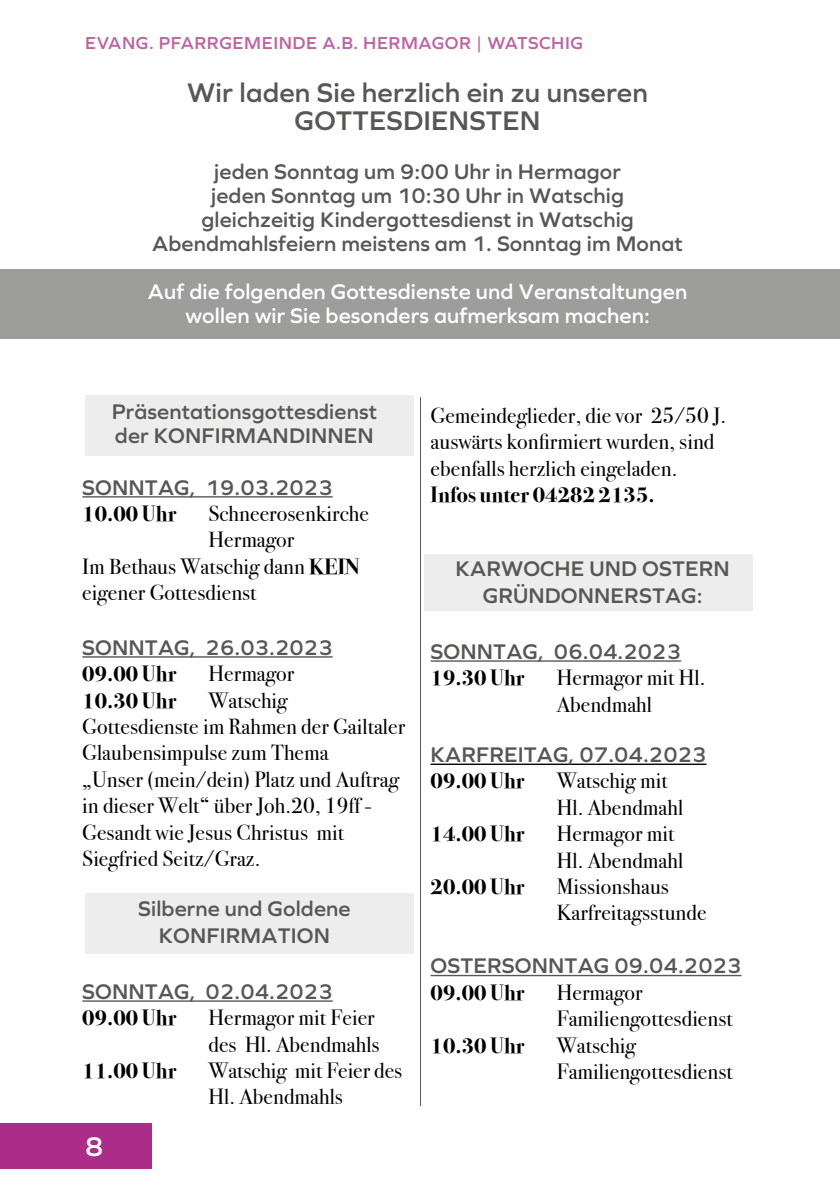
<style>
.page{position:relative;width:840px;height:1191px;background:#fff}
.page>*{position:absolute;margin:0;border:0;box-sizing:border-box;transform-origin:0 0}
.t1{font:600 28px/28px "Graphie";letter-spacing:.005em;color:#575756;text-align:center}
.t2{font:600 28px "Graphie";color:#fff}
.t3{font:22px/26.4px "Bodoni Svty Two ITCTT";letter-spacing:.005em;color:#000}
.t4{font:600 22px/24px "Graphie";letter-spacing:.005em;color:#575756;text-align:center}
.t5{font:700 22px "Bodoni Svty Two ITCTT";letter-spacing:.005em;color:#000}
.t6{font:600 22px/24px "Graphie";letter-spacing:.005em;color:#fff;text-align:center}
.t7{font:600 18px "Graphie";letter-spacing:.03em;color:#bc65a4}
.s1{font-weight:700}
</style>
<div class="page">
<hr style="left:420px;top:99px;width:1px;height:1007px;background:#575756">
<div style="left:0;top:1123px;width:152px;height:45px;background:#ab2d88"></div>
<div style="left:416px;top:334px;width:8px;height:63px;background:#fff"></div>
<div style="left:85px;top:395px;width:328px;height:61px;background:#ededed"></div>
<div style="left:85px;top:893px;width:328px;height:60px;background:#ededed"></div>
<div style="left:423px;top:554px;width:328px;height:56px;background:#ededed"></div>
<div style="left:414px;top:69px;width:18px;height:134px;background:#fff"></div>
<div style="left:411px;top:200px;width:14px;height:113px;background:#fff"></div>
<div style="left:0;top:269px;width:839px;height:70px;background:#9d9d9c"></div>
<hr style="left:82px;top:496px;width:250px;height:1px;background:#575756">
<hr style="left:82px;top:656px;width:250px;height:1px;background:#575756">
<hr style="left:82px;top:1000px;width:250px;height:1px;background:#575756">
<hr style="left:430px;top:660px;width:250px;height:1px;background:#575756">
<hr style="left:430px;top:763px;width:276px;height:2px;background:#000">
<hr style="left:430px;top:974px;width:311px;height:2px;background:#575756">
<p class="t7" style="left:85px;top:33px;width:499px">EVANG. PFARRGEMEINDE A.B. HERMAGOR | WATSCHIG</p>
<p class="t1" style="left:187px;top:78px;width:462px">Wir laden Sie herzlich ein zu unseren<br>GOTTESDIENSTEN</p>
<p class="t4" style="left:152px;top:159px;width:532px">jeden Sonntag um 9:00 Uhr in Hermagor<br>jeden Sonntag um 10:30 Uhr in Watschig gleichzeitig Kindergottesdienst in Watschig Abendmahlsfeiern meistens am 1. Sonntag im Monat</p>
<p class="t6" style="left:148px;top:279px;width:540px">Auf die folgenden Gottesdienste und Veranstaltungen wollen wir Sie besonders aufmerksam machen:</p>
<p class="t4" style="left:112px;top:399px;width:266px;text-align:left">Präsentationsgottesdienst der KONFIRMANDINNEN</p>
<p class="t4" style="left:82px;top:475px;width:252px">SONNTAG, 19.03.2023</p>
<p class="t5" style="left:82px;top:495px;width:96px">10.00 Uhr</p>
<p class="t3" style="left:208px;top:498px;width:162px">Schneerosenkirche</p>
<p class="t3" style="left:208px;top:524px;width:87px">Hermagor</p>
<p class="t3" style="left:82px;top:551px;width:279px">Im Bethaus Watschig dann <span class="s1">KEIN</span></p>
<p class="t3" style="left:82px;top:577px;width:176px">eigener Gottesdienst</p>
<p class="t4" style="left:82px;top:635px;width:252px">SONNTAG, 26.03.2023</p>
<p class="t5" style="left:82px;top:655px;width:96px">09.00 Uhr</p>
<p class="t3" style="left:208px;top:658px;width:87px">Hermagor</p>
<p class="t5" style="left:82px;top:682px;width:96px">10.30 Uhr</p>
<p class="t3" style="left:82px;top:684px;width:324px;text-indent:126px">Watschig<br>Gottesdienste im Rahmen der Gailtaler<br>Glaubensimpulse zum Thema<br>„Unser (mein/dein) Platz und Auftrag in dieser Welt“ über Joh.20, 19ff -<br>Gesandt wie Jesus Christus mit<br>Siegfried Seitz/Graz.</p>
<p class="t4" style="left:138px;top:895px;width:214px;line-height:26.4px">Silberne und Goldene<br>KONFIRMATION</p>
<p class="t4" style="left:82px;top:979px;width:252px">SONNTAG, 02.04.2023</p>
<p class="t5" style="left:82px;top:999px;width:96px">09.00 Uhr</p>
<p class="t3" style="left:208px;top:1002px;width:173px">Hermagor mit Feier des Hl. Abendmahls</p>
<p class="t5" style="left:82px;top:1052px;width:96px">11.00 Uhr</p>
<p class="t3" style="left:208px;top:1055px;width:195px">Watschig mit Feier des<br>Hl. Abendmahls</p>
<p class="t2" style="left:85px;top:1130px;width:20px">8</p>
<p class="t3" style="left:430px;top:400px;width:297px">Gemeindeglieder, die vor 25/50 J. auswärts konfirmiert wurden, sind ebenfalls herzlich eingeladen.</p>
<p class="t5" style="left:430px;top:476px;width:225px">Infos unter 04282 2135.</p>
<p class="t4" style="left:455px;top:555px;width:275px;line-height:26.4px">KARWOCHE UND OSTERN<br>GRÜNDONNERSTAG:</p>
<p class="t4" style="left:430px;top:639px;width:252px">SONNTAG, 06.04.2023</p>
<p class="t5" style="left:430px;top:659px;width:96px">19.30 Uhr</p>
<p class="t3" style="left:556px;top:662px;width:150px">Hermagor mit Hl.<br>Abendmahl</p>
<p class="t4" style="left:430px;top:742px;width:277px">KARFREITAG, 07.04.2023</p>
<p class="t5" style="left:430px;top:763px;width:96px">09.00 Uhr</p>
<p class="t3" style="left:556px;top:765px;width:128px">Watschig mit<br>Hl. Abendmahl</p>
<p class="t5" style="left:430px;top:815px;width:96px">14.00 Uhr</p>
<p class="t3" style="left:556px;top:818px;width:128px">Hermagor mit<br>Hl. Abendmahl</p>
<p class="t5" style="left:430px;top:868px;width:96px">20.00 Uhr</p>
<p class="t3" style="left:556px;top:871px;width:151px">Missionshaus<br>Karfreitagsstunde</p>
<p class="t4" style="left:430px;top:953px;width:312px">OSTERSONNTAG 09.04.2023</p>
<p class="t5" style="left:430px;top:974px;width:96px">09.00 Uhr</p>
<p class="t3" style="left:556px;top:976px;width:177px">Hermagor<br>Familiengottesdienst</p>
<p class="t5" style="left:430px;top:1027px;width:96px">10.30 Uhr</p>
<p class="t3" style="left:556px;top:1029px;width:177px">Watschig<br>Familiengottesdienst</p>
</div>
